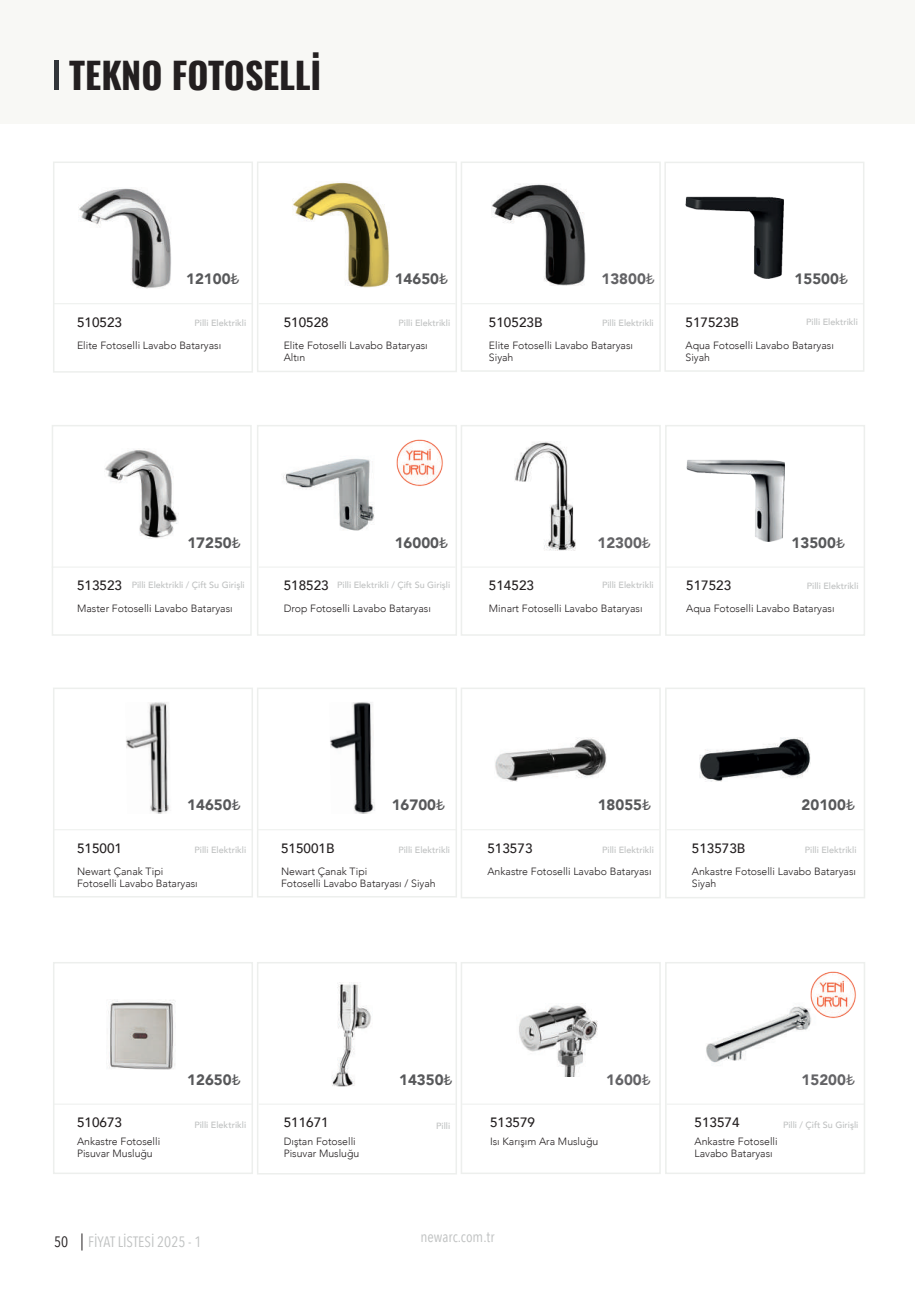
<style>
.page{position:relative;width:915px;height:1306px;background:#fff}
.page>*{position:absolute;margin:0;border:0;box-sizing:border-box;transform-origin:0 0}
.t1{font:700 36px "Oswald";letter-spacing:-.005em;color:#231f20}
.t2{font:900 15px "Avenir";color:#57585a}
.t3{font:15px "Avenir Next Condensed";color:#bfc1c1}
.t4{font:900 15px "Avenir";color:#636366}
.t5{font:15px "Avenir Next Condensed";color:#231f20}
.t6{font:500 13.5px "Avenir";color:#231f20}
.t7{font:300 10.5px/12.6px "Avenir";color:#231f20}
.t8{font:500 9px "Avenir";color:#bfc1c1}
.s1{font-family:"Consolas";font-weight:400;font-size:16.5px}
</style>
<div class="page">
<svg style="left:82px;top:1233px;width:1px;height:17px"></svg>
<div style="left:0;top:0;width:914px;height:124px;background:#f8f8f5"></div>
<div style="left:54px;top:60px;width:5px;height:30px;background:#323539"></div>
<div style="left:257px;top:961px;width:200px;height:213px;background:#fff;border:2px solid #edefed"></div>
<div style="left:460px;top:687px;width:200px;height:211px;background:#fff;border:2px solid #edefed"></div>
<div style="left:257px;top:425px;width:200px;height:210px;background:#fff;border:2px solid #edefed"></div>
<div style="left:257px;top:161px;width:200px;height:211px;background:#fff;border:2px solid #edefed"></div>
<hr style="left:259px;top:1103px;width:196px;height:1px;background:#edefed">
<hr style="left:462px;top:829px;width:197px;height:1px;background:#edefed">
<hr style="left:259px;top:566px;width:196px;height:1px;background:#edefed">
<hr style="left:259px;top:303px;width:196px;height:1px;background:#edefed">
<div style="left:53px;top:961px;width:200px;height:213px;background:#fff;border:2px solid #edefed"></div>
<div style="left:53px;top:687px;width:200px;height:210px;background:#fff;border:2px solid #edefed"></div>
<div style="left:52px;top:425px;width:200px;height:210px;background:#fff;border:2px solid #edefed"></div>
<div style="left:53px;top:161px;width:200px;height:211px;background:#fff;border:2px solid #edefed"></div>
<hr style="left:54px;top:1103px;width:199px;height:1px;background:#edefed">
<hr style="left:54px;top:829px;width:199px;height:1px;background:#edefed">
<hr style="left:52px;top:566px;width:199px;height:1px;background:#edefed">
<hr style="left:54px;top:303px;width:199px;height:1px;background:#edefed">
<div style="left:460px;top:961px;width:200px;height:213px;background:#fff;border:2px solid #edefed"></div>
<div style="left:460px;top:425px;width:200px;height:210px;background:#fff;border:2px solid #edefed"></div>
<div style="left:460px;top:161px;width:200px;height:211px;background:#fff;border:2px solid #edefed"></div>
<hr style="left:462px;top:1103px;width:198px;height:1px;background:#edefed">
<hr style="left:462px;top:566px;width:198px;height:1px;background:#edefed">
<hr style="left:462px;top:303px;width:198px;height:1px;background:#edefed">
<div style="left:665px;top:425px;width:199px;height:211px;background:#fff;border:2px solid #edefed"></div>
<hr style="left:666px;top:566px;width:197px;height:1px;background:#edefed">
<img style="left:78px;top:188px;width:93px;height:101px">
<img style="left:292px;top:182px;width:97px;height:105px">
<img style="left:491px;top:184px;width:94px;height:102px">
<img style="left:686px;top:460px;width:99px;height:82px">
<img style="left:105px;top:450px;width:74px;height:88px">
<img style="left:283px;top:458px;width:92px;height:73px">
<img style="left:514px;top:441px;width:61px;height:109px">
<img style="left:126px;top:702px;width:43px;height:112px">
<img style="left:495px;top:738px;width:111px;height:43px">
<img style="left:519px;top:1003px;width:79px;height:73px">
<img style="left:108px;top:1000px;width:67px;height:70px">
<img style="left:332px;top:982px;width:39px;height:104px">
<div style="left:257px;top:687px;width:200px;height:210px;background:#fff;border:2px solid #edefed"></div>
<hr style="left:257px;top:829px;width:200px;height:1px;background:#edefed">
<img style="left:330px;top:702px;width:45px;height:112px">
<div style="left:664px;top:162px;width:200px;height:210px;background:#fff;border:2px solid #edefed"></div>
<hr style="left:665px;top:303px;width:197px;height:1px;background:#edefed">
<img style="left:685px;top:196px;width:99px;height:83px">
<div style="left:665px;top:687px;width:199px;height:211px;background:#fff;border:2px solid #edefed"></div>
<hr style="left:666px;top:829px;width:197px;height:1px;background:#edefed">
<img style="left:699px;top:737px;width:111px;height:44px">
<div style="left:665px;top:961px;width:199px;height:213px;background:#fff;border:2px solid #edefed"></div>
<hr style="left:666px;top:1103px;width:198px;height:1px;background:#edefed">
<img style="left:706px;top:1006px;width:105px;height:57px">
<img style="left:808px;top:971px;width:48px;height:47px">
<hr style="left:914px;top:925px;width:1px;height:48px;background:#f8f8f5">
<img style="left:396px;top:439px;width:47px;height:47px">
<h1 class="t1" style="left:69px;top:43px;width:253px">TEKNO FOTOSELLİ</h1>
<h2 class="t2" style="left:186px;top:266px;width:55px">12100<span class="s1">₺</span></h2>
<h2 class="t2" style="left:394px;top:266px;width:55px">14650<span class="s1">₺</span></h2>
<p class="t6" style="left:77px;top:311px;width:47px">510523</p>
<p class="t8" style="left:194px;top:315px;width:53px">Pilli Elektrikli</p>
<p class="t6" style="left:283px;top:311px;width:47px">510528</p>
<p class="t8" style="left:398px;top:315px;width:53px">Pilli Elektrikli</p>
<p class="t7" style="left:77px;top:339px;width:145px">Elite Fotoselli Lavabo Bataryası</p>
<p class="t7" style="left:283px;top:339px;width:145px">Elite Fotoselli Lavabo Bataryası<br>Altın</p>
<p class="t6" style="left:489px;top:311px;width:55px">510523B</p>
<h2 class="t4" style="left:601px;top:266px;width:55px">13800<span class="s1">₺</span></h2>
<p class="t8" style="left:602px;top:315px;width:53px">Pilli Elektrikli</p>
<p class="t7" style="left:489px;top:339px;width:145px">Elite Fotoselli Lavabo Bataryası<br>Siyah</p>
<h2 class="t2" style="left:794px;top:266px;width:55px">15500<span class="s1">₺</span></h2>
<p class="t8" style="left:806px;top:314px;width:53px">Pilli Elektrikli</p>
<p class="t6" style="left:685px;top:311px;width:55px">517523B</p>
<p class="t7" style="left:685px;top:339px;width:150px">Aqua Fotoselli Lavabo Bataryası<br>Siyah</p>
<h2 class="t2" style="left:187px;top:529px;width:55px">17250<span class="s1">₺</span></h2>
<h2 class="t2" style="left:394px;top:529px;width:55px">16000<span class="s1">₺</span></h2>
<h2 class="t4" style="left:597px;top:529px;width:55px">12300<span class="s1">₺</span></h2>
<h2 class="t2" style="left:791px;top:529px;width:55px">13500<span class="s1">₺</span></h2>
<p class="t6" style="left:77px;top:574px;width:47px">513523</p>
<p class="t8" style="left:132px;top:577px;width:114px">Pilli Elektrikli / Çift Su Girişli</p>
<p class="t7" style="left:77px;top:602px;width:157px">Master Fotoselli Lavabo Bataryası</p>
<p class="t6" style="left:283px;top:574px;width:47px">518523</p>
<p class="t8" style="left:337px;top:577px;width:114px">Pilli Elektrikli / Çift Su Girişli</p>
<p class="t7" style="left:283px;top:602px;width:149px">Drop Fotoselli Lavabo Bataryası</p>
<p class="t6" style="left:686px;top:574px;width:47px">517523</p>
<p class="t7" style="left:686px;top:602px;width:150px">Aqua Fotoselli Lavabo Bataryası</p>
<p class="t6" style="left:489px;top:574px;width:47px">514523</p>
<p class="t8" style="left:602px;top:577px;width:53px">Pilli Elektrikli</p>
<p class="t8" style="left:806px;top:578px;width:53px">Pilli Elektrikli</p>
<p class="t7" style="left:489px;top:602px;width:155px">Minart Fotoselli Lavabo Bataryası</p>
<p class="t6" style="left:77px;top:836px;width:47px">515001</p>
<h2 class="t2" style="left:187px;top:792px;width:55px">14650<span class="s1">₺</span></h2>
<p class="t8" style="left:194px;top:842px;width:53px">Pilli Elektrikli</p>
<p class="t7" style="left:77px;top:864px;width:122px">Newart Çanak Tipi<br>Fotoselli Lavabo Bataryası</p>
<h2 class="t2" style="left:391px;top:792px;width:55px">16700<span class="s1">₺</span></h2>
<p class="t8" style="left:398px;top:842px;width:53px">Pilli Elektrikli</p>
<p class="t6" style="left:281px;top:836px;width:55px">515001B</p>
<p class="t7" style="left:281px;top:864px;width:156px">Newart Çanak Tipi<br>Fotoselli Lavabo Bataryası / Siyah</p>
<p class="t6" style="left:487px;top:836px;width:47px">513573</p>
<h2 class="t2" style="left:597px;top:792px;width:55px">18055<span class="s1">₺</span></h2>
<p class="t8" style="left:602px;top:842px;width:53px">Pilli Elektrikli</p>
<p class="t7" style="left:487px;top:864px;width:166px">Ankastre Fotoselli Lavabo Bataryası</p>
<h2 class="t2" style="left:801px;top:792px;width:55px">20100<span class="s1">₺</span></h2>
<p class="t8" style="left:804px;top:842px;width:53px">Pilli Elektrikli</p>
<p class="t6" style="left:691px;top:836px;width:55px">513573B</p>
<p class="t7" style="left:691px;top:864px;width:166px">Ankastre Fotoselli Lavabo Bataryası<br>Siyah</p>
<p class="t6" style="left:77px;top:1111px;width:47px">510673</p>
<p class="t7" style="left:77px;top:1134px;width:85px">Ankastre Fotoselli<br>Pisuvar Musluğu</p>
<h2 class="t2" style="left:187px;top:1066px;width:55px">12650<span class="s1">₺</span></h2>
<p class="t8" style="left:194px;top:1117px;width:53px">Pilli Elektrikli</p>
<h2 class="t2" style="left:399px;top:1066px;width:55px">14350<span class="s1">₺</span></h2>
<h2 class="t4" style="left:606px;top:1066px;width:46px">1600<span class="s1">₺</span></h2>
<p class="t6" style="left:283px;top:1111px;width:47px">511671</p>
<p class="t8" style="left:436px;top:1117px;width:15px">Pilli</p>
<p class="t6" style="left:490px;top:1111px;width:47px">513579</p>
<p class="t7" style="left:283px;top:1134px;width:77px">Dıştan Fotoselli<br>Pisuvar Musluğu</p>
<p class="t7" style="left:490px;top:1134px;width:110px">Isı Karışım Ara Musluğu</p>
<h2 class="t4" style="left:801px;top:1066px;width:55px">15200<span class="s1">₺</span></h2>
<p class="t8" style="left:782px;top:1116px;width:77px">Pilli / Çift Su Girişli</p>
<p class="t6" style="left:694px;top:1111px;width:47px">513574</p>
<p class="t7" style="left:694px;top:1134px;width:85px">Ankastre Fotoselli<br>Lavabo Bataryası</p>
<h2 class="t5" style="left:54px;top:1228px;width:16px">50</h2>
<h2 class="t3" style="left:88px;top:1228px;width:115px">FİYAT LİSTESİ 2025 - 1</h2>
<h2 class="t3" style="left:420px;top:1224px;width:75px">newarc.com.tr</h2>
</div>
